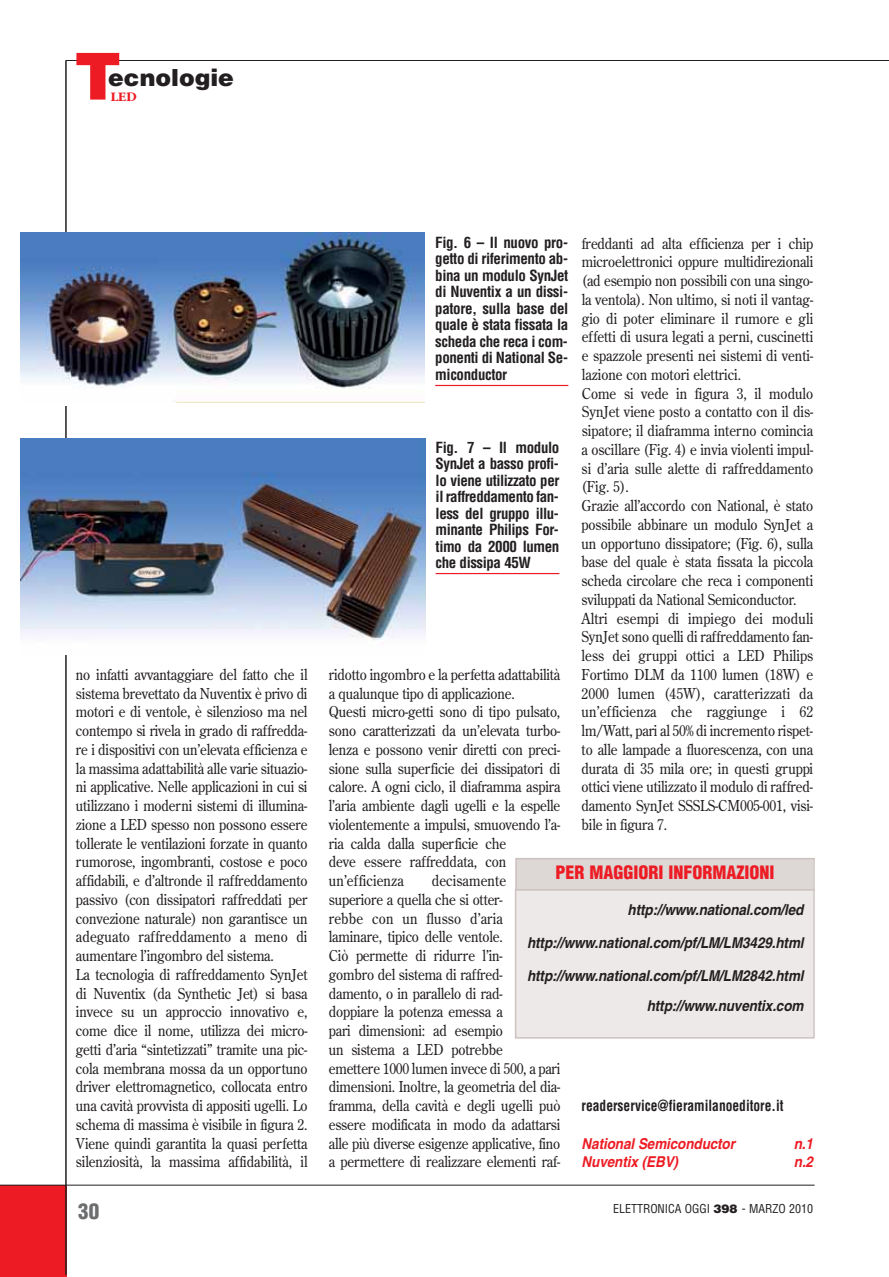
<style>
.page{position:relative;width:889px;height:1277px;background:#fff}
.page>*{position:absolute;margin:0;border:0;box-sizing:border-box;transform-origin:0 0}
.t1{font:900 64.8px "Helvetica LT";color:#ed1c24}
.t2{font:900 23.55px "Helvetica LT";color:#231f20}
.t3{font:900 condensed 21px "Helvetica LT";color:#6d6e70}
.t4{font:900 condensed 18px "Helvetica LT";color:#ed1c24}
.t5{font:15px/18.8px "Century Old Style LT";letter-spacing:-.01em;color:#231f20;scale:.9 1}
.t6{font:700 condensed 15px/16.5px "Helvetica LT";letter-spacing:-.025em;color:#231f20;text-align:justify}
.t7{font:italic 700 15px/30px "Helvetica LT";letter-spacing:-.01em;color:#231f20;text-align:right;scale:.9 1}
.t8{font:italic 700 15px "Helvetica LT";letter-spacing:-.01em;color:#ed1c24;scale:.9 1}
.t9{font:700 condensed 15px "Helvetica LT";color:#231f20;scale:.9 1}
.t10{font:700 13.5px "Garamond LT";color:#ed1c24}
.t11{font:condensed 12px "Helvetica LT";color:#231f20}
.s1{font-weight:900;font-stretch:normal}
</style>
<div class="page">
<div style="left:0;top:1185px;width:66px;height:92px;background:#ed1c24"></div>
<hr style="left:0;top:1185px;width:814px;height:1px;background:#231f20">
<hr style="left:65px;top:60px;width:2px;height:1215px;background:#231f20">
<hr style="left:66px;top:60px;width:822px;height:1px;background:#231f20">
<div style="left:21px;top:233px;width:405px;height:172px;background:linear-gradient(to right,#fff,#fff)"></div>
<img style="left:21px;top:233px;width:403px;height:169px">
<img style="left:21px;top:438px;width:404px;height:217px">
<hr style="left:435px;top:385px;width:133px;height:1px;background:#ed1c24">
<hr style="left:435px;top:573px;width:124px;height:1px;background:#ed1c24">
<div style="left:516px;top:890px;width:297px;height:147px;background:#ede9e8"></div>
<div style="left:515px;top:889px;width:299px;height:150px;border:2px solid #ccc2c0"></div>
<div style="left:516px;top:859px;width:297px;height:30px;background:#ddd7d5"></div>
<div style="left:515px;top:858px;width:299px;height:33px;border:2px solid #ccc2c0"></div>
<h1 class="t1" style="left:74px;top:39px;width:48px">T</h1>
<h2 class="t2" style="left:108px;top:64px;width:127px">ecnologie</h2>
<p class="t10" style="left:111px;top:90px;width:27px">LED</p>
<p class="t6" style="left:435px;top:235px;width:135px">Fig. 6 – Il nuovo pro&shy;getto di riferimento ab - bina un modulo Syn Jet di Nuventix a un dissi&shy;patore, sulla base del quale è stata fissata la scheda che reca i com&shy;ponenti di Na tio nal Se - miconductor</p>
<p class="t5" style="left:581px;top:235px;width:259px">freddanti ad alta efficienza per i chip microelettronici oppure multidirezionali (ad esempio non possibili con una singo&shy;la ventola). Non ultimo, si noti il vantag&shy;gio di poter eliminare il rumore e gli effetti di usura legati a perni, cuscinetti e spazzole presenti nei sistemi di venti&shy;lazione con motori elettrici.<br>Come si vede in figura 3, il modulo SynJet viene posto a contatto con il dis&shy;sipatore; il diaframma interno comincia a oscillare (Fig. 4) e invia violenti impul&shy;si d’aria sulle alette di raffreddamento (Fig. 5).<br>Grazie all’accordo con National, è stato possibile abbinare un modulo SynJet a un opportuno dissipatore; (Fig. 6), sulla base del quale è stata fissata la piccola scheda circolare che reca i componenti sviluppati da National Semiconductor.<br>Altri esempi di impiego dei moduli SynJet sono quelli di raffreddamento fan&shy;less dei gruppi ottici a LED Philips Fortimo DLM da 1100 lumen (18W) e 2000 lumen (45W), caratterizzati da un’efficienza che raggiunge i 62 lm/Watt, pari al 50% di incremento rispet&shy;to alle lampade a fluorescenza, con una durata di 35 mila ore; in questi gruppi ottici viene utilizzato il modulo di raffred&shy;damento SynJet SSSLS-CM005-001, visi&shy;bile in figura 7.</p>
<p class="t6" style="left:435px;top:440px;width:125px">Fig. 7 – Il modulo Syn Jet a basso profi&shy;lo viene utilizzato per il raffreddamento fan&shy;less del gruppo illu&shy;minante Phi lips For - timo da 2000 lumen che dissipa 45W</p>
<p class="t5" style="left:76px;top:666px;width:259px">no infatti avvantaggiare del fatto che il sistema brevettato da Nuventix è privo di motori e di ventole, è silenzioso ma nel contempo si rivela in grado di raffredda&shy;re i dispositivi con un’elevata efficienza e la massima adattabilità alle varie situazio&shy;ni applicative. Nelle applicazioni in cui si utilizzano i moderni sistemi di illumina&shy;zione a LED spesso non possono essere tollerate le ventilazioni forzate in quanto rumorose, ingombranti, costose e poco affidabili, e d’altronde il raffreddamento passivo (con dissipatori raffreddati per convezione naturale) non garantisce un adeguato raffreddamento a meno di aumentare l’ingombro del sistema.<br>La tecnologia di raffreddamento SynJet di Nuventix (da Synthetic Jet) si basa invece su un approccio innovativo e, come dice il nome, utilizza dei micro&shy;getti d’aria “sintetizzati” tramite una pic&shy;cola membrana mossa da un opportuno driver elettromagnetico, collocata entro una cavità provvista di appositi ugelli. Lo schema di massima è visibile in figura 2.<br>Viene quindi garantita la quasi perfetta silenziosità, la massima affidabilità, il</p>
<p class="t5" style="left:329px;top:666px;width:259px">ridotto ingombro e la perfetta adattabilità a qualunque tipo di applicazione.<br>Questi micro-getti sono di tipo pulsato, sono caratterizzati da un’elevata turbo&shy;lenza e possono venir diretti con preci&shy;sione sulla superficie dei dissipatori di calore. A ogni ciclo, il diaframma aspira l’aria ambiente dagli ugelli e la espelle violentemente a impulsi, smuovendo l’a&shy;ria calda dalla superficie che<br>deve essere raffreddata, con un’efficienza</p>
<p class="t4" style="left:555px;top:864px;width:220px">PER MAGGIORI INFORMAZIONI</p>
<p class="t7" style="left:627px;top:895px;width:197px">http://www.national.com/led</p>
<p class="t7" style="left:527px;top:928px;width:309px">http://www.national.com/pf/LM/LM3429.html</p>
<p class="t7" style="left:527px;top:961px;width:309px">http://www.national.com/pf/LM/LM2842.html http://www.nuventix.com</p>
<p class="t5" style="left:329px;top:872px;width:259px;text-indent:103px">decisamente superiore a quella che si otter-<br>rebbe con un flusso d’aria<br>laminare, tipico delle ventole.<br>Ciò permette di ridurre l’in-<br>gombro del sistema di raffred-<br>damento, o in parallelo di rad-<br>doppiare la potenza emessa a<br>pari dimensioni: ad esempio<br>un sistema a LED potrebbe<br>emettere 1000 lumen invece di 500, a pari dimensioni. Inoltre, la geometria del dia&shy;framma, della cavità e degli ugelli può essere modificata in modo da adattarsi alle più diverse esigenze applicative, fino a permettere di realizzare elementi raf-</p>
<p class="t9" style="left:581px;top:1099px;width:226px">readerservice@fieramilanoeditore.it</p>
<p class="t8" style="left:581px;top:1135px;width:172px">National Semiconductor</p>
<p class="t8" style="left:793px;top:1135px;width:23px">n.1</p>
<p class="t8" style="left:581px;top:1153px;width:109px">Nuventix (EBV)</p>
<p class="t8" style="left:793px;top:1153px;width:23px">n.2</p>
<h3 class="t3" style="left:78px;top:1202px;width:22px">30</h3>
<p class="t11" style="left:613px;top:1204px;width:202px">ELETTRONICA OGGI <span class="s1">398</span> - MARZO 2010</p>
</div>
